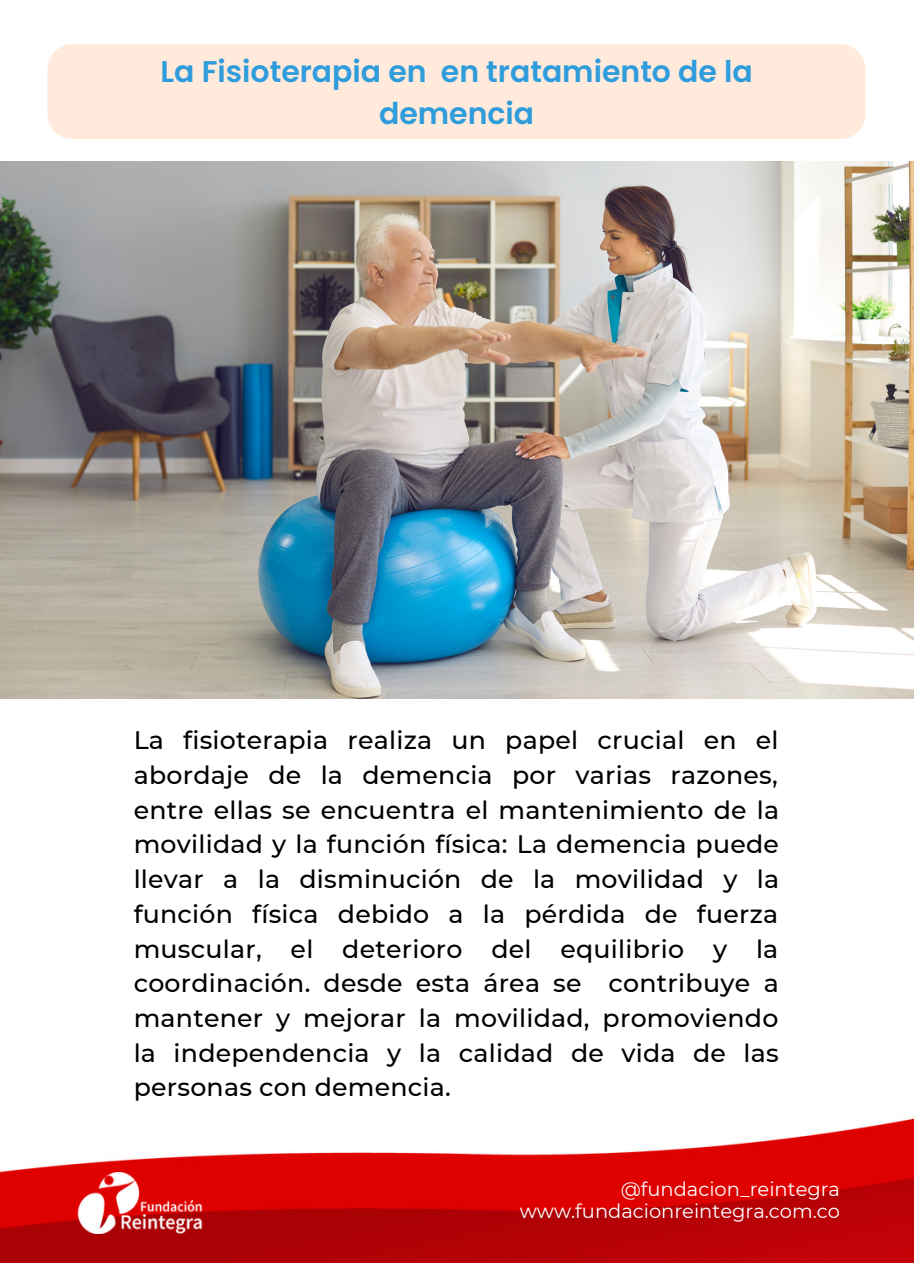
<style>
.page{position:relative;width:914px;height:1264px;background:#fff}
.page>*{position:absolute;margin:0;border:0;box-sizing:border-box;transform-origin:0 0}
.t1{font:600 30px/41.5px "Poppins";color:#2f9cdb;text-align:center}
.t2{font:500 25.2px/34.7px "Montserrat";letter-spacing:.01em;color:#000;text-align:justify}
.t3{font:19.5px "Montserrat";color:#fff}
</style>
<div class="page">
<img style="left:0;top:66px;width:914px;height:1196px">
<img style="left:0;top:161px;width:914px;height:537px">
<div style="left:47px;top:44px;width:818px;height:95px;background:#ffeadc"></div>
<img style="left:73px;top:1172px;width:132px;height:61px">
<p class="t1" style="left:161px;top:51px;width:594px">La Fisioterapia en en tratamiento de la demencia</p>
<p class="t2" style="left:134px;top:723px;width:647px">La fisioterapia realiza un papel crucial en el abordaje de la demencia por varias razones, entre ellas se encuentra el mantenimiento de la movilidad y la función física: La demencia puede llevar a la disminución de la movilidad y la función física debido a la pérdida de fuerza muscular, el deterioro del equilibrio y la coordinación. desde esta área se contribuye a mantener y mejorar la movilidad, promoviendo la independencia y la calidad de vida de las personas con demencia.</p>
<p class="t3" style="left:621px;top:1176px;width:221px">@fundacion_reintegra</p>
<p class="t3" style="left:520px;top:1199px;width:322px">www.fundacionreintegra.com.co</p>
</div>
